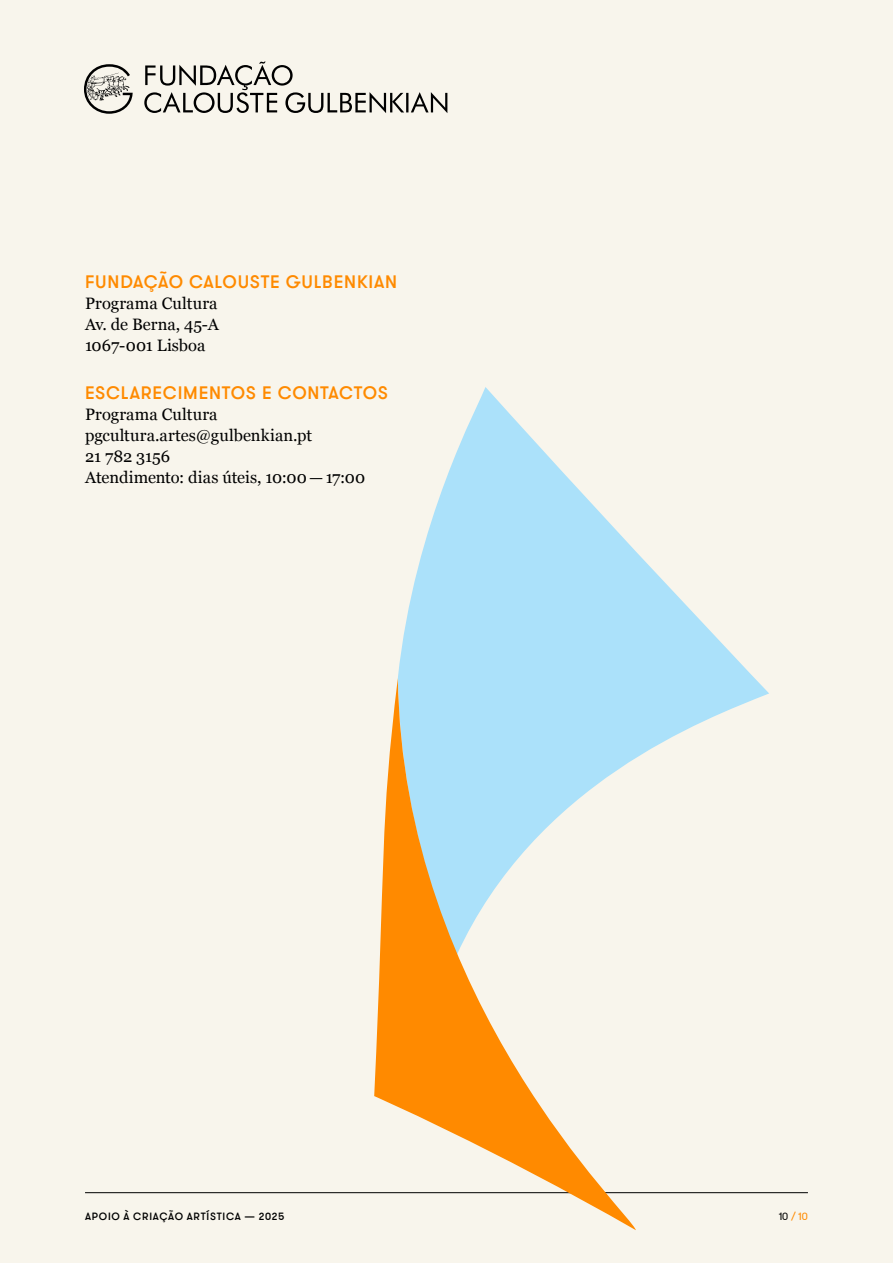
<style>
.page{position:relative;width:893px;height:1263px;background:#f8f5ec}
.page>*{position:absolute;margin:0;border:0;box-sizing:border-box;transform-origin:0 0}
.t1{font:500 18px "GT Walsheim";letter-spacing:.035em;color:#ff8a00}
.t2{font:16.5px/21px "Georgia";color:#000;text-align:justify}
.t3{font:500 10.5px "GT Walsheim";letter-spacing:.07em;color:#000}
.t4{font:10.5px "GT Walsheim";color:#ff8a00}
.s1{color:#000}
</style>
<div class="page">
<hr style="left:85px;top:1192px;width:723px;height:1px;background:#000">
<svg style="left:144px;top:61px;width:303px;height:52px"></svg>
<svg style="left:84px;top:64px;width:49px;height:50px"></svg>
<svg style="left:398px;top:387px;width:371px;height:325px;fill:#abe1f9"></svg>
<svg style="left:310px;top:678px;width:414px;height:552px"></svg>
<p class="t1" style="left:85px;top:270px;width:313px">FUNDAÇÃO CALOUSTE GULBENKIAN</p>
<p class="t2" style="left:85px;top:292px;width:135px">Programa Cultura Av. de Berna, 45-A 1067-001 Lisboa</p>
<p class="t1" style="left:85px;top:381px;width:304px">ESCLARECIMENTOS E CONTACTOS</p>
<p class="t2" style="left:85px;top:403px;width:282px;text-align:left">Programa Cultura pgcultura.artes@gulbenkian.pt<br>21 782 3156<br>Atendimento: dias úteis, 10:00 — 17:00</p>
<p class="t3" style="left:85px;top:1209px;width:201px">APOIO À CRIAÇÃO ARTÍSTICA — 2025</p>
<p class="t4" style="left:779px;top:1209px;width:31px"><span class="s1">10</span> / 10</p>
</div>
